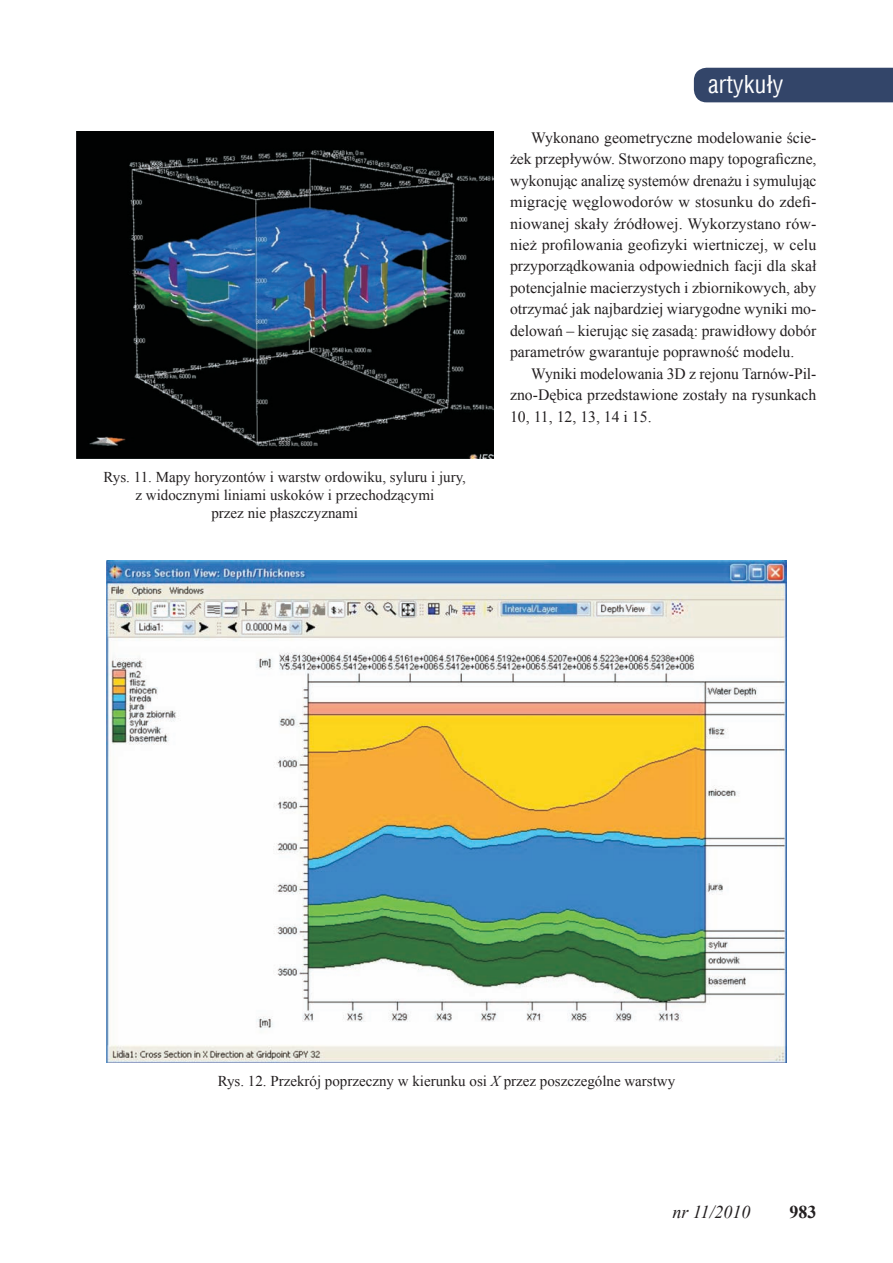
<style>
.page{position:relative;width:893px;height:1263px;background:#fff}
.page>*{position:absolute;margin:0;border:0;box-sizing:border-box;transform-origin:0 0}
.t1{font:24px "Switzerland Condensed";color:#fff}
.t2{font:italic 18px "Times New Roman";color:#231f20}
.t3{font:700 18px "Times New Roman";color:#231f20}
.t4{font:15.75px/21.5px "Times New Roman";color:#231f20;text-align:justify}
.t5{font:15px/18px "Times New Roman";color:#231f20;text-align:center}
.s1{font-style:italic}
</style>
<div class="page">
<div style="left:694px;top:68px;width:199px;height:34px;background:#334569"></div>
<img style="left:77px;top:132px;width:416px;height:326px">
<img style="left:106px;top:561px;width:680px;height:502px">
<h1 class="t1" style="left:708px;top:70px;width:77px">artykuły</h1>
<p class="t5" style="left:104px;top:467px;width:364px">Rys. 11. Mapy horyzontów i warstw ordowiku, syluru i jury, z widocznymi liniami uskoków i przechodzącymi<br>przez nie płaszczyznami</p>
<p class="t4" style="left:510px;top:126px;width:308px;text-indent:21px">Wykonano geometryczne modelowanie ście&shy;żek przepływów. Stworzono mapy topograficzne, wykonując analizę systemów drenażu i symulując migrację węglowodorów w stosunku do zdefi&shy;niowanej skały źródłowej. Wykorzystano rów&shy;nież profilowania geofizyki wiertniczej, w celu przyporządkowania odpowiednich facji dla skał potencjalnie macierzystych i zbiornikowych, aby otrzymać jak najbardziej wiarygodne wyniki mo&shy;delowań – kierując się zasadą: prawidłowy dobór parametrów gwarantuje poprawność modelu.</p>
<p class="t4" style="left:510px;top:362px;width:308px;text-indent:21px">Wyniki modelowania 3D z rejonu Tarnów-Pil&shy;zno-Dębica przedstawione zostały na rysunkach 10, 11, 12, 13, 14 i 15.</p>
<p class="t5" style="left:218px;top:1072px;width:459px">Rys. 12. Przekrój poprzeczny w kierunku osi <span class="s1">X</span> przez poszczególne warstwy</p>
<p class="t2" style="left:672px;top:1200px;width:80px">nr 11/2010</p>
<p class="t3" style="left:789px;top:1199px;width:28px">983</p>
</div>
